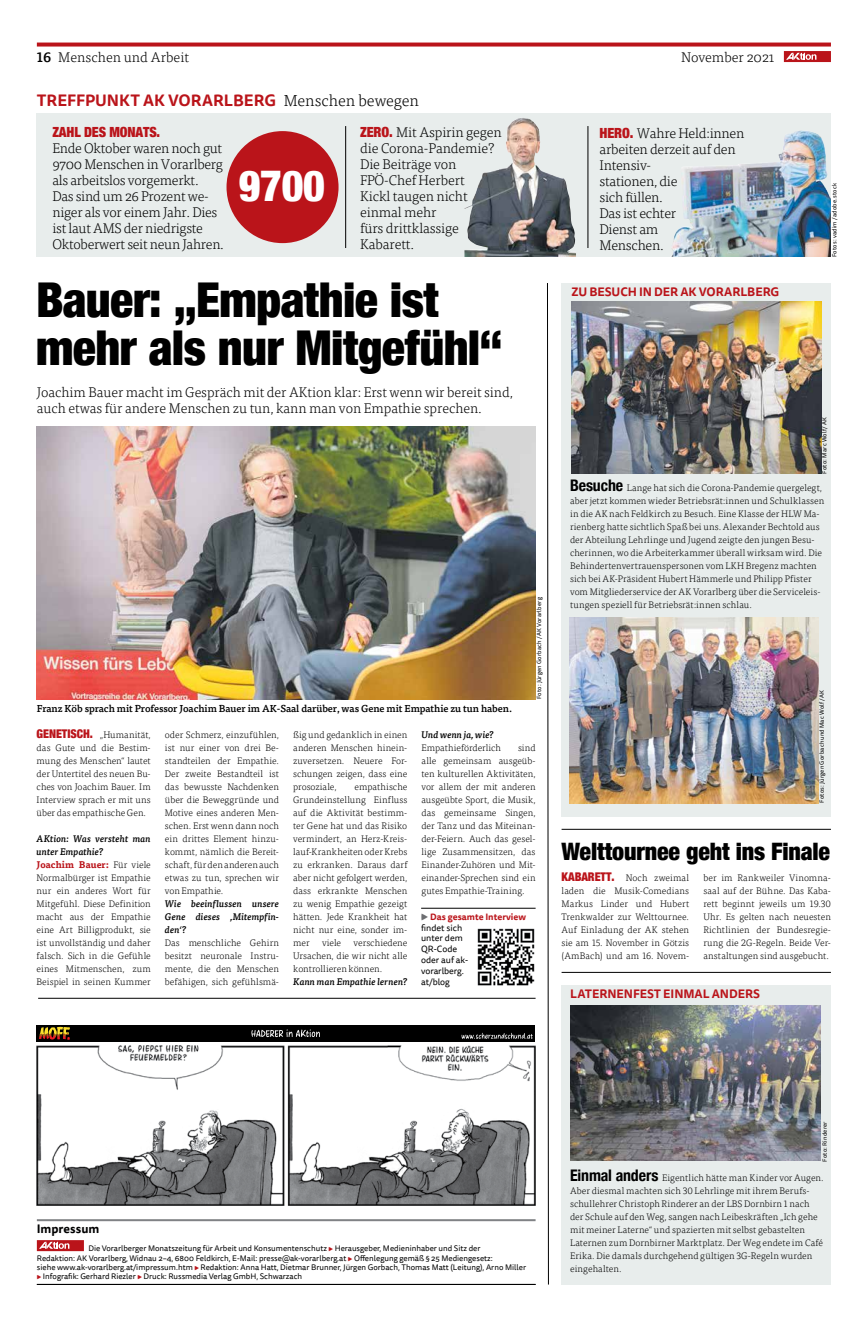
<style>
.page{position:relative;width:865px;height:1333px;background:#fff}
.page>*{position:absolute;margin:0;border:0;box-sizing:border-box;transform-origin:0 0}
.t1{font:900 condensed 48px/48px "Helvetica Neue";letter-spacing:-.015em;color:#000}
.t2{font:900 condensed 43px "Helvetica Neue";color:#fff}
.t3{font:900 condensed 24px "Helvetica Neue";letter-spacing:-.005em;color:#000}
.t4{font:700 16px "Tisa Sans Offc Pro";color:#ba141a}
.t5{font:300 14px/16px "Tisa Pro";letter-spacing:-.01em;color:#000}
.t6{font:900 condensed 14px "Helvetica Neue";letter-spacing:-.01em;color:#ba141a}
.t7{font:700 12px "Tisa Sans Pro";letter-spacing:-.005em;color:#ba141a}
.t8{font:700 12px "Tisa Sans Pro";color:#000}
.t9{font:500 10px "Tisa Pro";letter-spacing:-.01em;color:#000}
.t10{font:300 9.5px/13px "Tisa Pro";letter-spacing:.005em;color:#000;text-align:justify}
.t11{font:italic 500 9.5px/13px "Tisa Pro";color:#000;text-align:justify}
.t12{font:9px/10.8px "Tisa Sans Pro";color:#000}
.t13{font:8px/9.2px "Tisa Sans Pro";color:#000}
.t14{font:6px "Tisa Sans Offc Pro";letter-spacing:.025em;color:#000}
.s1{font-weight:500}
.s2{font-family:"Tisa Pro";font-weight:300;color:#000}
.s3{font-family:"Helvetica Neue";font-weight:900;font-stretch:condensed;color:#ba141a}
.s4{font-family:"Helvetica Neue";font-weight:900;font-stretch:condensed;font-size:12px;color:#ba141a}
.s5{font-weight:500;font-style:italic}
.s6{font-weight:700;color:#ba141a}
.s7{font-weight:700;font-size:12px;color:#6d6e71}
.s8{font-family:"Helvetica Neue";font-weight:700;font-stretch:condensed;font-size:16px}
.s9{color:#ba141a}
</style>
<div class="page">
<div style="left:784px;top:51px;width:47px;height:11px;background:#ba141a"></div>
<svg style="left:786px;top:53px;width:30px;height:7px"></svg>
<svg style="left:37px;top:43px;width:794px;height:4px;background:#c12e34"></svg>
<img style="left:36px;top:114px;width:795px;height:143px">
<hr style="left:587px;top:126px;width:1px;height:122px;background:#000">
<img style="left:464px;top:117px;width:112px;height:140px">
<div style="left:226px;top:131px;width:112px;height:112px;background:#ba141a;border-radius:50%"></div>
<hr style="left:345px;top:126px;width:1px;height:122px;background:#000">
<hr style="left:37px;top:1284px;width:498px;height:1px;background:#000">
<svg style="left:36px;top:1041px;width:500px;height:165px"></svg>
<img style="left:36px;top:1045px;width:499px;height:160px">
<div style="left:36px;top:1024px;width:499px;height:17px;background:#000"></div>
<svg style="left:39px;top:1026px;width:31px;height:13px"></svg>
<svg style="left:251px;top:1029px;width:69px;height:8px"></svg>
<svg style="left:461px;top:1032px;width:72px;height:6px"></svg>
<hr style="left:37px;top:1219px;width:498px;height:2px;background:#808285">
<svg style="left:37px;top:1240px;width:47px;height:10px"></svg>
<svg style="left:39px;top:1241px;width:30px;height:7px"></svg>
<svg style="left:547px;top:283px;width:1px;height:1001px"></svg>
<hr style="left:38px;top:998px;width:497px;height:1px;background:#000">
<img style="left:783px;top:130px;width:16px;height:16px">
<div style="left:561px;top:283px;width:270px;height:533px;background:#e8edec"></div>
<img style="left:571px;top:301px;width:250px;height:172px">
<div style="left:561px;top:985px;width:270px;height:299px;background:#e8edec"></div>
<img style="left:570px;top:1005px;width:250px;height:155px">
<img style="left:37px;top:426px;width:498px;height:273px">
<hr style="left:421px;top:908px;width:114px;height:1px;background:#000">
<img style="left:477px;top:928px;width:58px;height:58px">
<img style="left:569px;top:617px;width:249px;height:186px">
<hr style="left:561px;top:829px;width:270px;height:1px;background:#000">
<hr style="left:561px;top:972px;width:270px;height:1px;background:#000">
<h3 class="t5" style="left:37px;top:48px;width:154px"><span class="s1">16</span> Menschen und Arbeit</h3>
<h3 class="t5" style="left:681px;top:48px;width:95px">November 2021</h3>
<h3 class="t4" style="left:37px;top:89px;width:383px">TREFFPUNKT AK VORARLBERG <span class="s2">Menschen bewegen</span></h3>
<h3 class="t6" style="left:52px;top:120px;width:109px">ZAHL DES MONATS.</h3>
<h3 class="t5" style="left:52px;top:139px;width:173px">Ende Oktober waren noch gut<br>9700 Menschen in Vorarlberg als arbeitslos vorgemerkt.<br>Das sind um 26 Prozent we&shy;niger als vor einem Jahr. Dies ist laut AMS der niedrigste<br>Oktoberwert seit neun Jahren.</h3>
<h2 class="t2" style="left:239px;top:151px;width:88px">9700</h2>
<h3 class="t5" style="left:360px;top:123px;width:143px"><span class="s3">ZERO.</span> Mit Aspirin gegen die Corona-Pandemie?<br>Die Beiträge von<br>FPÖ-Chef Herbert<br>Kickl taugen nicht einmal mehr<br>fürs drittklassige<br>Kabarett.</h3>
<h1 class="t1" style="left:36px;top:273px;width:468px">Bauer: „Empathie ist mehr als nur Mitgefühl“</h1>
<h3 class="t5" style="left:37px;top:383px;width:477px">Joachim Bauer macht im Gespräch mit der AKtion klar: Erst wenn wir bereit sind, auch etwas für andere Menschen zu tun, kann man von Empathie sprechen.</h3>
<p class="t9" style="left:37px;top:701px;width:477px">Franz Köb sprach mit Professor Joachim Bauer im AK-Saal darüber, was Gene mit Empathie zu tun haben.</p>
<p class="t14" style="left:535px;top:699px;width:104px;rotate:-90deg">Foto: Jürgen Gorbach/AK Vorarlberg</p>
<p class="t10" style="left:37px;top:728px;width:116px"><span class="s4">GENETISCH.</span> „Humanität, das Gute und die Bestim&shy;mung des Menschen“ lautet der Untertitel des neuen Bu&shy;ches von Joachim Bauer. Im Interview sprach er mit uns über das empathische Gen.</p>
<p class="t10" style="left:37px;top:832px;width:116px;text-align:left"><span class="s5">AKtion: Was versteht man unter Empathie?<br></span><span class="s6">Joachim Bauer:</span> Für viele<br>Normalbürger ist Empathie nur ein anderes Wort für<br>Mitgefühl. Diese Definition macht aus der Empathie eine Art Billigprodukt, sie ist unvollständig und daher falsch. Sich in die Gefühle eines Mitmenschen, zum<br>Beispiel in seinen Kummer</p>
<p class="t10" style="left:165px;top:728px;width:116px">oder Schmerz, einzufühlen, ist nur einer von drei Be&shy;standteilen der Empathie.<br>Der zweite Bestandteil ist das bewusste Nachdenken über die Beweggründe und Motive eines anderen Men&shy;schen. Erst wenn dann noch ein drittes Element hinzu&shy;kommt, nämlich die Bereit&shy;schaft, für den anderen auch etwas zu tun, sprechen wir von Empathie.</p>
<p class="t11" style="left:165px;top:896px;width:116px">Wie beeinflussen unsere Gene dieses ,Mitempfin&shy;den‘?</p>
<p class="t10" style="left:165px;top:936px;width:116px">Das menschliche Gehirn besitzt neuronale Instru&shy;mente, die den Menschen befähigen, sich gefühlsmä-</p>
<p class="t10" style="left:293px;top:728px;width:116px">ßig und gedanklich in einen anderen Menschen hinein&shy;zuversetzen. Neuere For&shy;schungen zeigen, dass eine prosoziale,</p>
<p class="t10" style="left:293px;top:780px;width:116px;text-indent:61px">empathische Grundeinstellung Einfluss auf die Aktivität bestimm&shy;ter Gene hat und das Risiko vermindert, an Herz-Kreis&shy;lauf-Krankheiten oder Krebs zu erkranken. Daraus darf aber nicht gefolgert werden, dass erkrankte Menschen zu wenig Empathie gezeigt hätten. Jede Krankheit hat nicht nur eine, sonder im&shy;mer</p>
<p class="t10" style="left:293px;top:936px;width:116px;text-indent:60px">verschiedene Ursachen, die wir nicht alle kontrollieren können.</p>
<p class="t11" style="left:293px;top:974px;width:116px">Kann man Empathie lernen?</p>
<p class="t10" style="left:322px;top:936px;width:21px">viele</p>
<p class="t11" style="left:421px;top:727px;width:74px">Und wenn ja, wie?</p>
<p class="t10" style="left:421px;top:741px;width:81px">Empathieförderlich</p>
<p class="t10" style="left:421px;top:741px;width:116px;text-indent:97px">sind alle gemeinsam ausgeüb&shy;ten kulturellen Aktivitäten, vor allem der mit anderen ausgeübte Sport, die Musik, das gemeinsame Singen, der Tanz und das Miteinan&shy;der-Feiern. Auch das gesel&shy;lige Zusammensitzen, das Einander-Zuhören und Mit&shy;einander-Sprechen sind ein gutes Empathie-Training.</p>
<p class="t12" style="left:421px;top:911px;width:106px"><span class="s7">▸</span> <span class="s6">Das gesamte Interview </span>findet sich<br>unter dem<br>QR-Code<br>oder auf ak-<br>vorarlberg.<br>at/blog</p>
<h3 class="t5" style="left:599px;top:124px;width:146px"><span class="s3">HERO.</span> Wahre Held:innen arbeiten derzeit auf den<br>Intensiv-<br>stationen, die<br>sich füllen.<br>Das ist echter<br>Dienst am<br>Menschen.</h3>
<p class="t7" style="left:571px;top:283px;width:209px">ZU BESUCH IN DER AK VORARLBERG</p>
<p class="t14" style="left:830px;top:257px;width:76px;rotate:-90deg">Fotos: vadim/adobe.stock</p>
<p class="t14" style="left:820px;top:473px;width:58px;rotate:-90deg">Foto: Marc Wolf/AK</p>
<p class="t10" style="left:570px;top:481px;width:256px;text-align:left"><span class="s8">Besuche</span> Lange hat sich die Corona-Pandemie quergelegt, aber jetzt kommen wieder Betriebsrät:innen und Schulklassen in die AK nach Feldkirch zu Besuch. Eine Klasse der HLW Ma&shy;rienberg hatte sichtlich Spaß bei uns. Alexander Bechtold aus der Abteilung Lehrlinge und Jugend zeigte den jungen Besu&shy;cherinnen, wo die Arbeiterkammer überall wirksam wird. Die Behindertenvertrauenspersonen vom LKH Bregenz machten sich bei AK-Präsident Hubert Hämmerle und Philipp Pfister vom Mitgliederservice der AK Vorarlberg über die Serviceleis&shy;tungen speziell für Betriebsrät:innen schlau.</p>
<p class="t14" style="left:817px;top:802px;width:114px;rotate:-90deg">Fotos: Jürgen Gorbach und Mac Wolf/AK</p>
<h3 class="t3" style="left:561px;top:831px;width:270px">Welttournee geht ins Finale</h3>
<p class="t10" style="left:561px;top:871px;width:129px"><span class="s4">KABARETT.</span> Noch zweimal laden die Musik-Comedians Markus Linder und Hubert Trenkwalder zur Welttournee.<br>Auf Einladung der AK stehen sie am 15. November in Götzis (AmBach) und am 16. Novem-</p>
<p class="t10" style="left:703px;top:871px;width:129px">ber im Rankweiler Vinomna&shy;saal auf der Bühne. Das Kaba&shy;rett beginnt jeweils um 19.30<br>Uhr. Es gelten nach neuesten Richtlinien der Bundesregie&shy;rung die 2G-Regeln. Beide Ver&shy;anstaltungen sind ausgebucht.</p>
<p class="t7" style="left:570px;top:985px;width:191px">LATERNENFEST EINMAL ANDERS</p>
<p class="t8" style="left:37px;top:1219px;width:64px">Impressum</p>
<p class="t13" style="left:37px;top:1243px;width:491px;text-indent:52px">Die Vorarlberger Monatszeitung für Arbeit und Konsumentenschutz <span class="s9">▸</span> Herausgeber, Medieninhaber und Sitz der<br>Redaktion: AK Vorarlberg, Widnau 2–4, 6800 Feldkirch, E-Mail: presse@ak-vorarlberg.at <span class="s9">▸</span> Offenlegung gemäß § 25 Mediengesetz:<br>siehe www.ak-vorarlberg.at/impressum.htm <span class="s9">▸</span> Redaktion: Anna Hatt, Dietmar Brunner, Jürgen Gorbach, Thomas Matt (Leitung), Arno Miller <span class="s9">▸</span> Infografik: Gerhard Riezler <span class="s9">▸</span> Druck: Russmedia Verlag GmbH, Schwarzach</p>
<p class="t14" style="left:820px;top:1161px;width:42px;rotate:-90deg">Foto: Rinderer</p>
<p class="t10" style="left:570px;top:1170px;width:255px;text-align:left"><span class="s8">Einmal anders</span> Eigentlich hätte man Kinder vor Augen.<br>Aber diesmal machten sich 30 Lehrlinge mit ihrem Berufs&shy;schullehrer Christoph Rinderer an der LBS Dornbirn 1 nach der Schule auf den Weg, sangen nach Leibeskräften „Ich gehe mit meiner Laterne“ und spazierten mit selbst gebastelten Laternen zum Dornbirner Marktplatz. Der Weg endete im Café Erika. Die damals durchgehend gültigen 3G-Regeln wurden eingehalten.</p>
</div>
